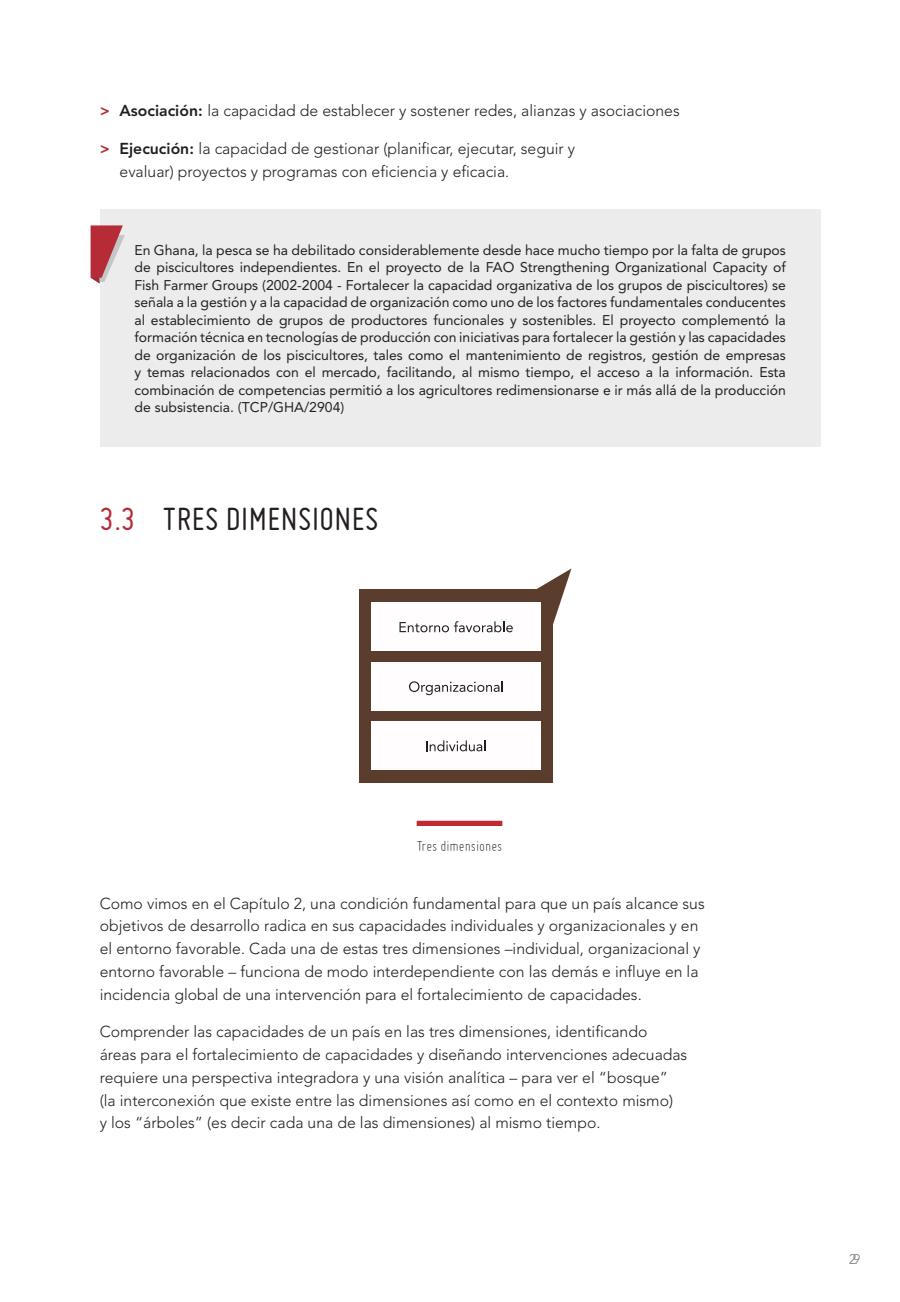
<style>
.page{position:relative;width:900px;height:1302px;background:#fff}
.page>*{position:absolute;margin:0;border:0;box-sizing:border-box;transform-origin:0 0}
.t1{font:35px "Miso";letter-spacing:.015em;color:#231f20}
.t2{font:300 15.75px/22.8px "Avenir";color:#231f20}
.t3{font:300 15.75px "Miso";color:#231f20}
.t4{font:14px/17.5px "Avenir";color:#231f20;text-align:justify}
.t5{font:14px "Avenir";color:#898a8d}
.s1{font-weight:800;color:#b52c36}
.s2{font-weight:800}
.s3{color:#b52c36}
</style>
<div class="page">
<svg style="left:537px;top:568px;width:34px;height:56px"></svg>
<div style="left:359px;top:589px;width:194px;height:193px;background:#5b3d2d"></div>
<div style="left:371px;top:602px;width:170px;height:49px;background:#fffdfe"></div>
<div style="left:371px;top:662px;width:170px;height:48px;background:#fffdfe"></div>
<div style="left:371px;top:721px;width:170px;height:49px;background:#fffdfe"></div>
<svg style="left:399px;top:621px;width:114px;height:11px"></svg>
<svg style="left:409px;top:681px;width:93px;height:14px"></svg>
<svg style="left:426px;top:740px;width:59px;height:11px"></svg>
<div style="left:417px;top:820px;width:85px;height:6px;background:#c12a30"></div>
<div style="left:100px;top:209px;width:720px;height:238px;background:#edecec"></div>
<svg style="left:91px;top:225px;width:34px;height:59px"></svg>
<p class="t2" style="left:100px;top:101px;width:581px"><span class="s1">&gt;</span> <span class="s2">Asociación:</span> la capacidad de establecer y sostener redes, alianzas y asociaciones</p>
<p class="t2" style="left:120px;top:138px;width:457px;text-indent:-20px"><span class="s1">&gt;</span> <span class="s2">Ejecución:</span> la capacidad de gestionar (planificar, ejecutar, seguir y evaluar) proyectos y programas con eficiencia y eficacia.</p>
<p class="t4" style="left:134px;top:242px;width:653px">En Ghana, la pesca se ha debilitado considerablemente desde hace mucho tiempo por la falta de grupos de piscicultores independientes. En el proyecto de la FAO Strengthening Organizational Capacity of Fish Farmer Groups (2002-2004 - Fortalecer la capacidad organizativa de los grupos de piscicultores) se señala a la gestión y a la capacidad de organización como uno de los factores fundamentales conducentes al establecimiento de grupos de productores funcionales y sostenibles. El proyecto complementó la formación técnica en tecnologías de producción con iniciativas para fortalecer la gestión y las capacidades de organización de los piscicultores, tales como el mantenimiento de registros, gestión de empresas y temas relacionados con el mercado, facilitando, al mismo tiempo, el acceso a la información. Esta combinación de competencias permitió a los agricultores redimensionarse e ir más allá de la producción de subsistencia. (TCP/GHA/2904)</p>
<h1 class="t1" style="left:100px;top:507px;width:280px"><span class="s3">3.3</span> TRES DIMENSIONES</h1>
<p class="t3" style="left:417px;top:836px;width:87px">Tres dimensiones</p>
<p class="t2" style="left:100px;top:893px;width:606px">Como vimos en el Capítulo 2, una condición fundamental para que un país alcance sus objetivos de desarrollo radica en sus capacidades individuales y organizacionales y en el entorno favorable. Cada una de estas tres dimensiones –individual, organizacional y entorno favorable – funciona de modo interdependiente con las demás e influye en la incidencia global de una intervención para el fortalecimiento de capacidades.</p>
<p class="t2" style="left:100px;top:1021px;width:589px">Comprender las capacidades de un país en las tres dimensiones, identificando áreas para el fortalecimiento de capacidades y diseñando intervenciones adecuadas requiere una perspectiva integradora y una visión analítica – para ver el “bosque” (la interconexión que existe entre las dimensiones así como en el contexto mismo)<br>y los “árboles” (es decir cada una de las dimensiones) al mismo tiempo.</p>
<p class="t5" style="left:848px;top:1252px;width:13px">29</p>
</div>
